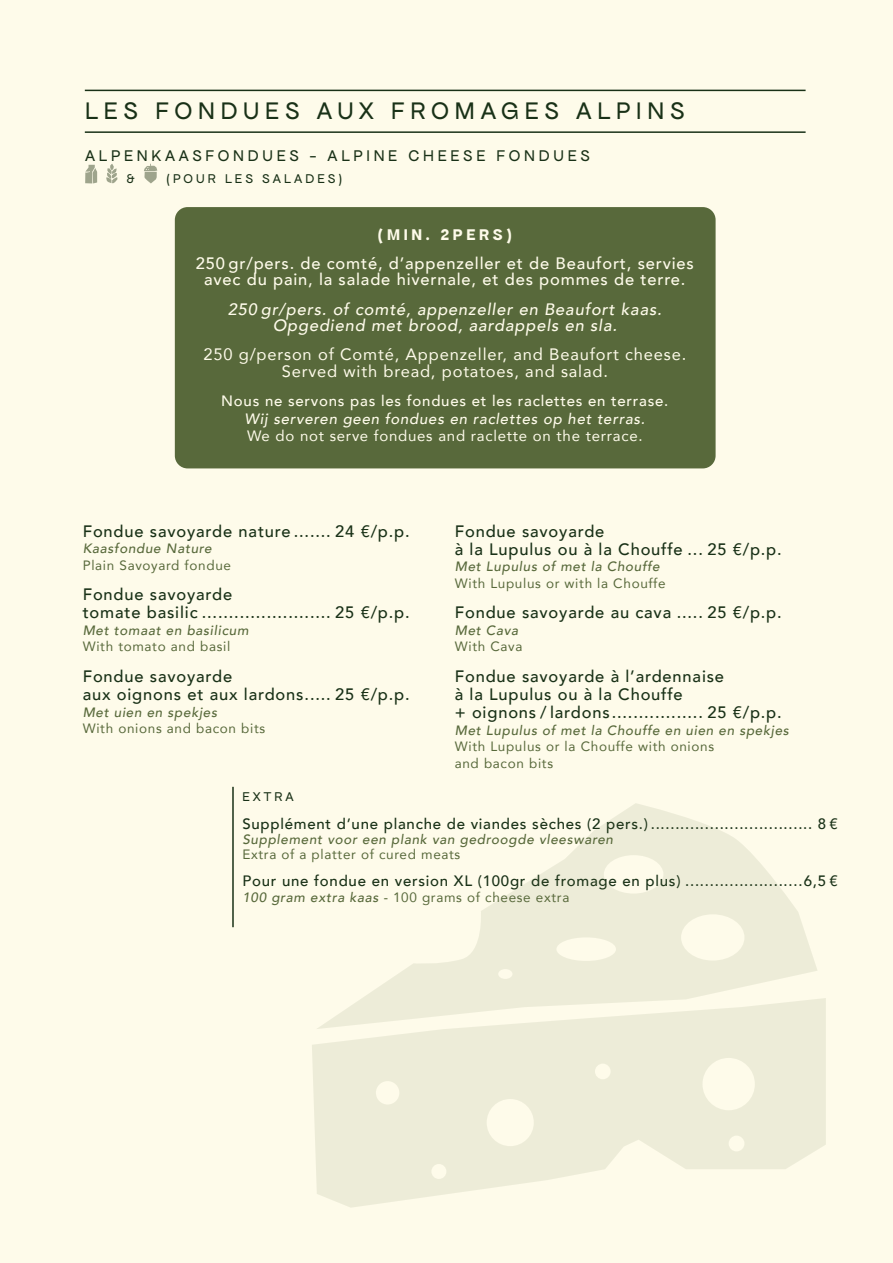
<style>
.page{position:relative;width:893px;height:1263px;background:#fefbea}
.page>*{position:absolute;margin:0;border:0;box-sizing:border-box;transform-origin:0 0}
.t1{font:25.5px "Apfel Grotezk";letter-spacing:.225em;color:#193117}
.FR{font:500 16.5px/18px "Avenir";letter-spacing:.05em;color:#193117}
.FR-2{font:500 16.5px/16.5px "Avenir";letter-spacing:.05em;color:#fefbea;text-align:center}
.FR-3{font:16.5px/16.5px "Avenir";letter-spacing:.05em;color:#fefbea;text-align:center}
.FR-4{font:italic 500 16.5px/16.5px "Avenir";letter-spacing:.05em;color:#fefbea;text-align:center}
.t2{font:16.5px "Apfel Grotezk";letter-spacing:.225em;color:#193117}
.t3{font:700 16.5px "Apfel Grotezk";letter-spacing:.225em;color:#fefbea}
.FR-5{font:500 15px "Avenir";letter-spacing:.05em;color:#193117}
.FR-6{font:500 15px "Avenir";letter-spacing:.05em;color:#fefbea}
.FR-7{font:italic 500 15px "Avenir";letter-spacing:.05em;color:#fefbea}
.FR-8{font:15px "Avenir";letter-spacing:.05em;color:#fefbea}
.boisson{font:italic 500 13.5px/15px "Avenir";letter-spacing:.05em;color:#58693b}
.boisson-2{font:13.5px/16.5px "Avenir";letter-spacing:.05em;color:#58693b}
.t4{font:13.5px "Apfel Grotezk";letter-spacing:.225em;color:#193117}
.s1{font-weight:400;font-style:normal}
.s2{font-weight:500;font-style:italic}
.s3{font-weight:500}
</style>
<div class="page">
<hr style="left:85px;top:90px;width:721px;height:1px;background:#193117">
<hr style="left:85px;top:131px;width:721px;height:2px;background:#193117">
<svg style="left:85px;top:165px;width:12px;height:18px"></svg>
<svg style="left:106px;top:164px;width:11px;height:19px"></svg>
<svg style="left:144px;top:164px;width:13px;height:19px"></svg>
<div style="left:175px;top:207px;width:541px;height:261px;background:#58693b;border-radius:13px"></div>
<hr style="left:232px;top:787px;width:2px;height:140px;background:#193117">
<svg style="left:312px;top:803px;width:514px;height:405px;fill:#edecd8"></svg>
<p class="t1" style="left:85px;top:97px;width:601px">LES FONDUES AUX FROMAGES ALPINS</p>
<p class="t2" style="left:85px;top:147px;width:506px">ALPENKAASFONDUES - ALPINE CHEESE FONDUES</p>
<p class="t4" style="left:126px;top:172px;width:10px">&amp;</p>
<p class="t4" style="left:166px;top:172px;width:177px">(POUR LES SALADES)</p>
<p class="t3" style="left:378px;top:225px;width:135px">(MIN. 2PERS)</p>
<p class="FR-2" style="left:196px;top:254px;width:500px">250 gr/pers. de comté, d’appenzeller et de Beaufort, servies avec du pain, la salade hivernale, et des pommes de terre.</p>
<p class="FR-4" style="left:228px;top:301px;width:435px">250 gr/pers. of comté, appenzeller en Beaufort kaas.<br>Opgediend met brood, aardappels en sla.</p>
<p class="FR-3" style="left:203px;top:346px;width:484px">250 g/person of Comté, Appenzeller, and Beaufort cheese.<br>Served with bread, potatoes, and salad.</p>
<p class="FR-6" style="left:221px;top:388px;width:449px">Nous ne servons pas les fondues et les raclettes en terrase.</p>
<p class="FR-7" style="left:245px;top:409px;width:402px">Wij serveren geen fondues en raclettes op het terras.</p>
<p class="FR-8" style="left:247px;top:423px;width:397px">We do not serve fondues and raclette on the terrace.</p>
<p class="FR" style="left:83px;top:521px;width:329px">Fondue savoyarde nature ....... 24 €/p.p.</p>
<p class="boisson" style="left:83px;top:541px;width:131px">Kaasfondue Nature</p>
<p class="boisson-2" style="left:83px;top:556px;width:150px">Plain Savoyard fondue</p>
<p class="FR" style="left:83px;top:585px;width:329px">Fondue savoyarde<br>tomate basilic ........................ 25 €/p.p.</p>
<p class="boisson" style="left:83px;top:623px;width:167px">Met tomaat en basilicum</p>
<p class="boisson-2" style="left:83px;top:638px;width:149px">With tomato and basil</p>
<p class="FR" style="left:83px;top:666px;width:329px">Fondue savoyarde<br>aux oignons et aux lardons..... 25 €/p.p.</p>
<p class="boisson" style="left:83px;top:705px;width:136px">Met uien en spekjes</p>
<p class="boisson-2" style="left:83px;top:720px;width:184px">With onions and bacon bits</p>
<p class="FR" style="left:455px;top:521px;width:329px">Fondue savoyarde<br>à la Lupulus ou à la Chouffe ... 25 €/p.p.</p>
<p class="boisson" style="left:455px;top:559px;width:206px">Met Lupulus of met la Chouffe</p>
<p class="boisson-2" style="left:455px;top:574px;width:212px">With Lupulus or with la Chouffe</p>
<p class="FR" style="left:455px;top:603px;width:329px">Fondue savoyarde au cava ..... 25 €/p.p.</p>
<p class="boisson" style="left:455px;top:623px;width:65px">Met Cava</p>
<p class="boisson-2" style="left:455px;top:638px;width:69px">With Cava</p>
<p class="FR" style="left:455px;top:666px;width:329px">Fondue savoyarde à l’ardennaise<br>à la Lupulus ou à la Chouffe<br>+ oignons / lardons................. 25 €/p.p.</p>
<p class="boisson" style="left:455px;top:723px;width:336px">Met Lupulus of met la Chouffe en uien en spekjes</p>
<p class="boisson-2" style="left:455px;top:738px;width:261px">With Lupulus or la Chouffe with onions and bacon bits</p>
<p class="t4" style="left:242px;top:789px;width:53px">EXTRA</p>
<p class="FR-5" style="left:242px;top:810px;width:597px">Supplément d’une planche de viandes sèches (2 pers.) ................................. 8 €</p>
<p class="boisson" style="left:242px;top:832px;width:372px">Supplement voor een plank van gedroogde vleeswaren<br><span class="s1">Extra of a platter of cured meats</span></p>
<p class="FR-5" style="left:242px;top:868px;width:597px">Pour une fondue en version XL (100gr de fromage en plus) ........................6,5 €</p>
<p class="boisson-2" style="left:242px;top:888px;width:328px"><span class="s2">100 gram extra kaas</span> <span class="s3">-</span> 100 grams of cheese extra</p>
</div>
